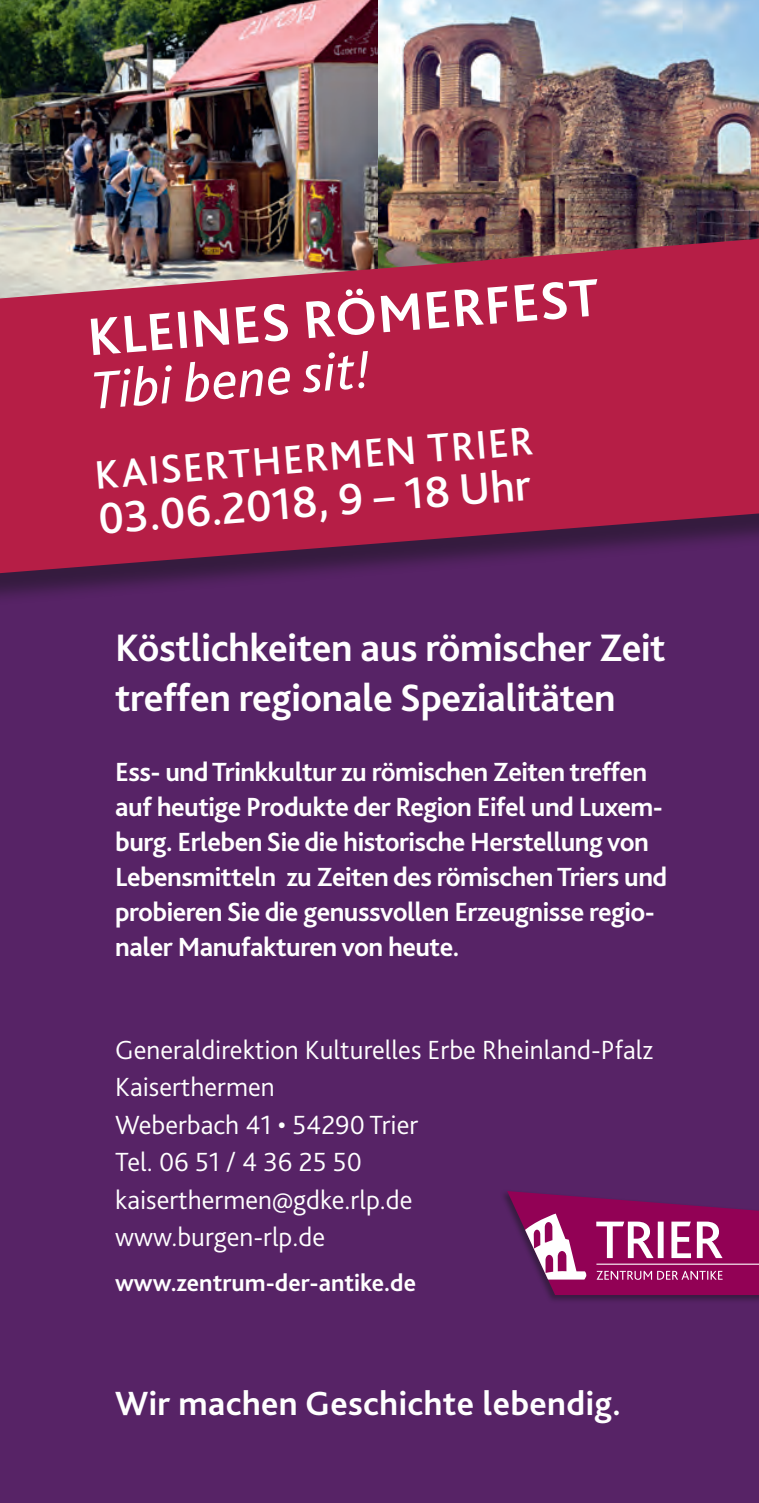
<style>
.page{position:relative;width:759px;height:1503px;background:#fff}
.page>*{position:absolute;margin:0;border:0;box-sizing:border-box;transform-origin:0 0}
.t1{font:700 55px "Bliss 2";color:#fff}
.t2{font:italic 55px "Bliss 2";color:#fff}
.t3{font:500 46px "Bliss 2";color:#fff}
.t4{font:500 41.75px "Bliss 2";color:#fff}
.t5{font:700 40px/50px "Bliss 2";letter-spacing:-.01em;color:#fff}
.t6{font:700 35px "Bliss 2";letter-spacing:.01em;color:#fff}
.t7{font:700 27.5px/35px "Bliss 2";letter-spacing:-.02em;color:#fff}
.t8{font:300 27.5px/37.5px "Bliss 2";color:#fff}
.t9{font:700 25px "Bliss 2";color:#fff}
</style>
<div class="page">
<div style="left:0;top:323px;width:758px;height:1179px;background:#572366"></div>
<img style="left:0;top:0;width:378px;height:234px">
<img style="left:378px;top:0;width:380px;height:234px">
<div style="left:0;top:234px;width:758px;height:373px;background:#101314;opacity:.48"></div>
<svg style="left:0;top:239px;width:758px;height:334px;fill:#b61e46"></svg>
<div style="left:499px;top:1189px;width:259px;height:114px;background:#101314;opacity:.45"></div>
<svg style="left:507px;top:1191px;width:251px;height:103px"></svg>
<hr style="left:596px;top:1263px;width:162px;height:1px;background:#fff">
<h1 class="t1" style="left:85px;top:305px;width:514px;rotate:-5deg">KLEINES RÖMERFEST</h1>
<h1 class="t2" style="left:89px;top:358px;width:281px;rotate:-5deg">Tibi bene sit!</h1>
<h3 class="t4" style="left:92px;top:451px;width:441px;rotate:-5deg">KAISERTHERMEN TRIER</h3>
<h2 class="t3" style="left:96px;top:488px;width:435px;rotate:-4deg">03.06.2018, 9 – 18 Uhr</h2>
<h3 class="t5" style="left:115px;top:621px;width:551px">Köstlichkeiten aus römischer Zeit treffen regionale Spezialitäten</h3>
<p class="t7" style="left:115px;top:753px;width:553px">Ess- und Trinkkultur zu römischen Zeiten treffen auf heutige Produkte der Region Eifel und Luxem&shy;burg. Erleben Sie die historische Herstellung von Lebensmitteln zu Zeiten des römischen Triers und probieren Sie die genussvollen Erzeugnisse regio&shy;naler Manufakturen von heute.</p>
<p class="t8" style="left:115px;top:1030px;width:539px">Generaldirektion Kulturelles Erbe Rheinland-Pfalz<br>Kaiserthermen<br>Weberbach 41 • 54290 Trier<br>Tel. 06 51 / 4 36 25 50 kaiserthermen@gdke.rlp.de<br>www.burgen-rlp.de</p>
<p class="t9" style="left:115px;top:1267px;width:302px">www.zentrum-der-antike.de</p>
<p class="t6" style="left:115px;top:1381px;width:507px">Wir machen Geschichte lebendig.</p>
</div>
